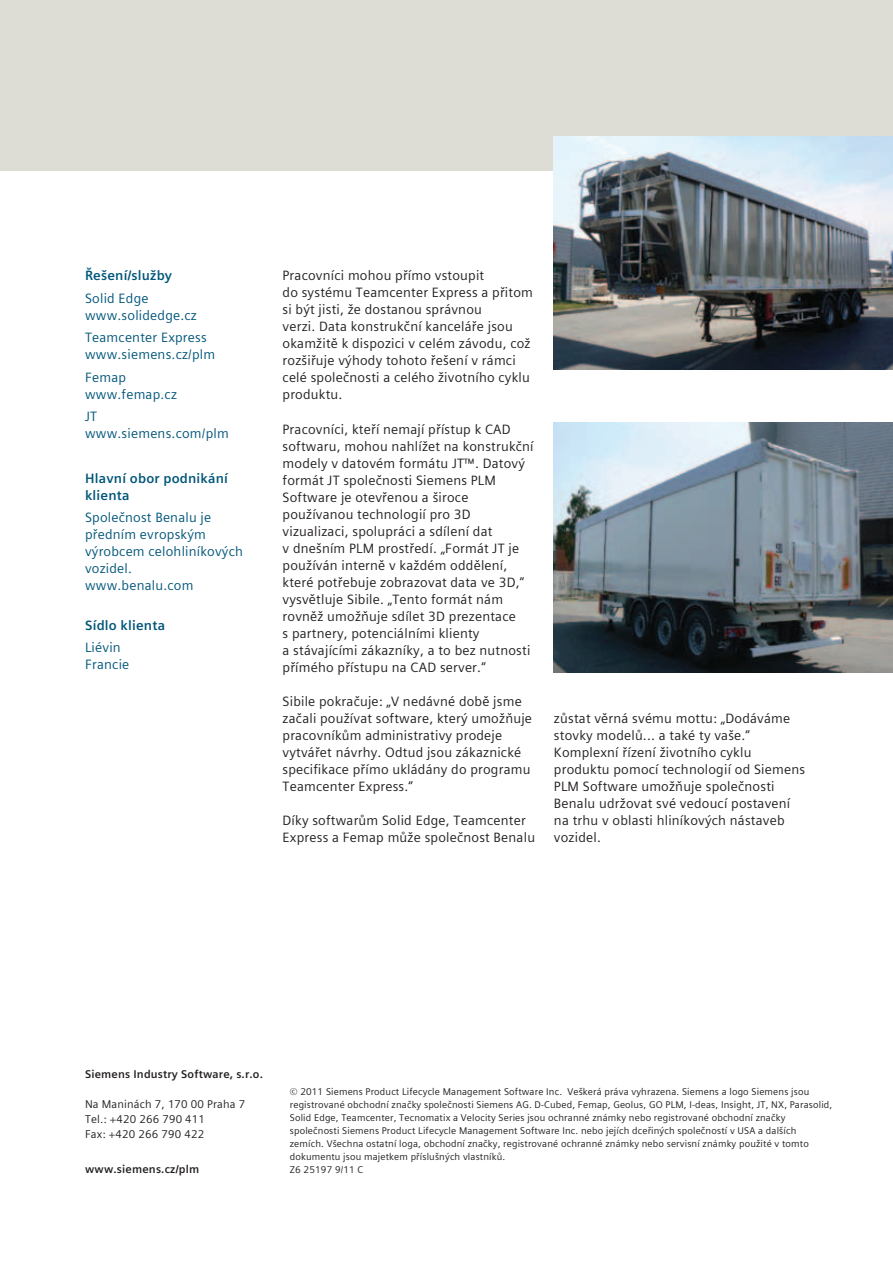
<style>
.page{position:relative;width:893px;height:1263px;background:#fff}
.page>*{position:absolute;margin:0;border:0;box-sizing:border-box;transform-origin:0 0}
.t1{font:13.5px/17px "Siemens Sans Global";letter-spacing:.015em;color:#231f20}
.t2{font:13.5px/17px "Siemens Sans Global";letter-spacing:.015em;color:#00567a}
.t3{font:700 13.5px/17px "Siemens Sans Global";letter-spacing:.015em;color:#00567a}
.t4{font:11.25px/14.9px "Siemens Sans Global";letter-spacing:.015em;color:#231f20}
.t5{font:700 11.25px "Siemens Sans Global";letter-spacing:.015em;color:#231f20}
.t6{font:9.75px/13px "Siemens Sans Global";letter-spacing:.015em;color:#231f20}
</style>
<div class="page">
<div style="left:0;top:0;width:893px;height:171px;background:#deddd5"></div>
<img style="left:554px;top:137px;width:339px;height:233px">
<img style="left:554px;top:423px;width:339px;height:250px">
<p class="t3" style="left:85px;top:267px;width:89px">Řešení/služby</p>
<p class="t2" style="left:85px;top:290px;width:113px">Solid Edge www.solidedge.cz</p>
<p class="t2" style="left:85px;top:329px;width:132px">Teamcenter Express www.siemens.cz/plm</p>
<p class="t2" style="left:85px;top:369px;width:93px">Femap www.femap.cz</p>
<p class="t2" style="left:85px;top:408px;width:145px">JT www.siemens.com/plm</p>
<p class="t3" style="left:85px;top:470px;width:144px">Hlavní obor podnikání klienta</p>
<p class="t2" style="left:85px;top:509px;width:159px">Společnost Benalu je předním evropským výrobcem celohliníkových vozidel. www.benalu.com</p>
<p class="t3" style="left:85px;top:617px;width:82px">Sídlo klienta</p>
<p class="t2" style="left:85px;top:639px;width:46px">Liévin<br>Francie</p>
<p class="t1" style="left:283px;top:267px;width:252px">Pracovníci mohou přímo vstoupit<br>do systému Teamcenter Express a přitom si být jisti, že dostanou správnou<br>verzi. Data konstrukční kanceláře jsou okamžitě k dispozici v celém závodu, což rozšiřuje výhody tohoto řešení v rámci celé společnosti a celého životního cyklu produktu.</p>
<p class="t1" style="left:283px;top:420px;width:253px">Pracovníci, kteří nemají přístup k CAD softwaru, mohou nahlížet na konstrukční modely v datovém formátu JT™. Datový formát JT společnosti Siemens PLM Software je otevřenou a široce používanou technologií pro 3D vizualizaci, spolupráci a sdílení dat<br>v dnešním PLM prostředí. „Formát JT je používán interně v každém oddělení, které potřebuje zobrazovat data ve 3D,“ vysvětluje Sibile. „Tento formát nám rovněž umožňuje sdílet 3D prezentace<br>s partnery, potenciálními klienty<br>a stávajícími zákazníky, a to bez nutnosti přímého přístupu na CAD server.“</p>
<p class="t1" style="left:283px;top:693px;width:251px">Sibile pokračuje: „V nedávné době jsme začali používat software, který umožňuje pracovníkům administrativy prodeje vytvářet návrhy. Odtud jsou zákaznické specifikace přímo ukládány do programu Teamcenter Express.“</p>
<p class="t1" style="left:283px;top:812px;width:254px">Díky softwarům Solid Edge, Teamcenter<br>Express a Femap může společnost Benalu</p>
<p class="t1" style="left:554px;top:710px;width:253px">zůstat věrná svému mottu: „Dodáváme stovky modelů... a také ty vaše.“ Komplexní řízení životního cyklu produktu pomocí technologií od Siemens PLM Software umožňuje společnosti Benalu udržovat své vedoucí postavení na trhu v oblasti hliníkových nástaveb vozidel.</p>
<p class="t5" style="left:85px;top:1065px;width:179px">Siemens Industry Software, s.r.o.</p>
<p class="t4" style="left:85px;top:1096px;width:162px">Na Maninách 7, 170 00 Praha 7<br>Tel.: +420 266 790 411<br>Fax: +420 266 790 422</p>
<p class="t6" style="left:290px;top:1085px;width:544px">© 2011 Siemens Product Lifecycle Management Software Inc. Veškerá práva vyhrazena. Siemens a logo Siemens jsou registrované obchodní značky společnosti Siemens AG. D-Cubed, Femap, Geolus, GO PLM, I-deas, Insight, JT, NX, Parasolid, Solid Edge, Teamcenter, Tecnomatix a Velocity Series jsou ochranné známky nebo registrované obchodní značky společnosti Siemens Product Lifecycle Management Software Inc. nebo jejích dceřiných společností v USA a dalších zemích. Všechna ostatní loga, obchodní značky, registrované ochranné známky nebo servisní známky použité v tomto dokumentu jsou majetkem příslušných vlastníků.</p>
<p class="t5" style="left:85px;top:1160px;width:116px">www.siemens.cz/plm</p>
<p class="t6" style="left:290px;top:1163px;width:75px">Z6 25197 9/11 C</p>
</div>
